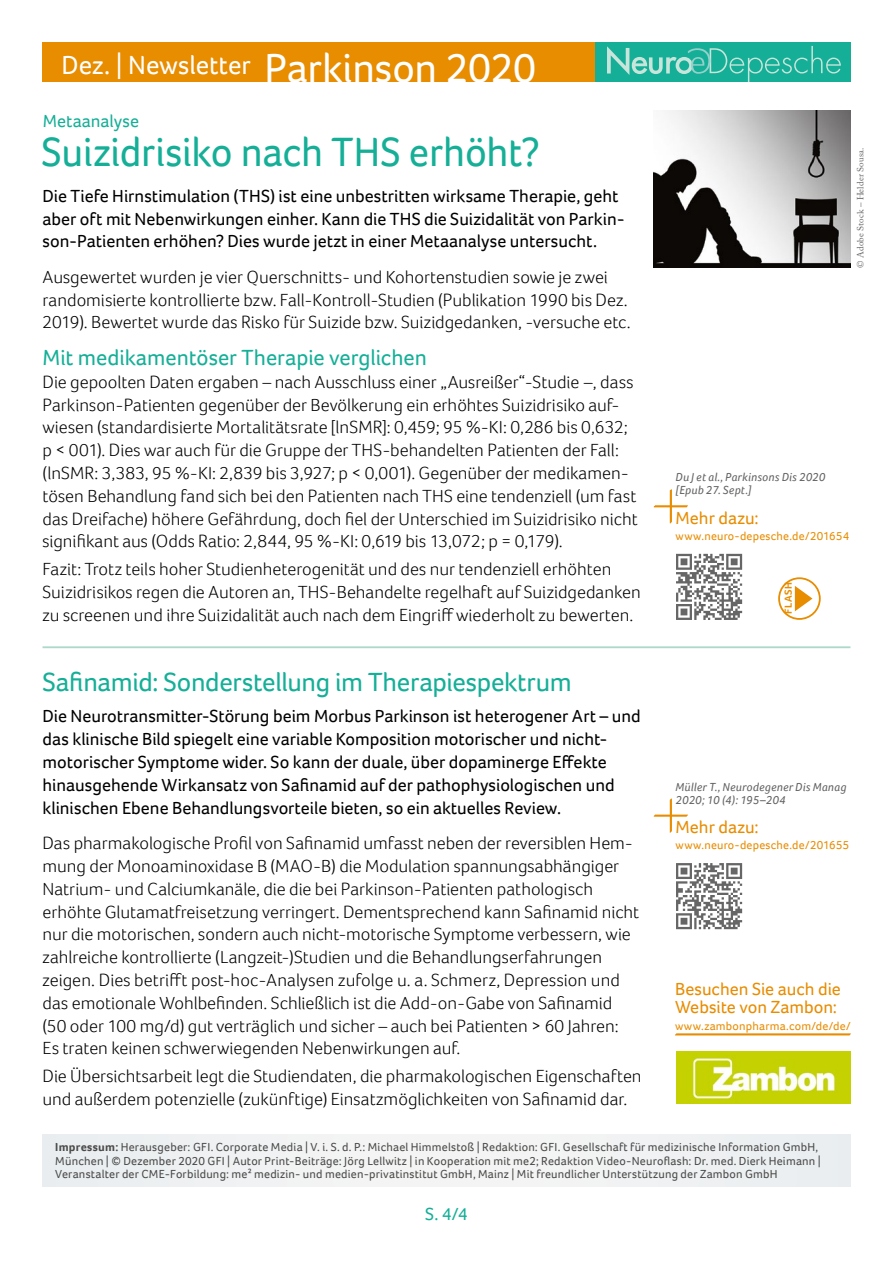
<style>
.page{position:relative;width:893px;height:1263px;background:#fff}
.page>*{position:absolute;margin:0;border:0;box-sizing:border-box;transform-origin:0 0}
.t1{font:42px "Foco";letter-spacing:-.01em;color:#15af97}
.t2{font:27px "Foco";letter-spacing:-.015em;color:#15af97}
.t3{font:27px "Foco";color:#fff}
.t4{font:22.5px "Foco";letter-spacing:-.005em;color:#15af97}
.t5{font:300 18px/22.8px "Foco";color:#000}
.t6{font:18px/22.8px "Foco";color:#000}
.t7{font:18px/18.8px "Foco";color:#e88c00}
.t8{font:18px "Foco";color:#15af97}
.t9{font:12px/13.5px "Foco";letter-spacing:.015em;color:#4a4a49}
.t10{font:italic 12px/13.5px "Foco";letter-spacing:.015em;color:#646363}
.t11{font:12px "Foco";letter-spacing:.015em;color:#e88c00}
.t12{font:700 10.5px "Foco";letter-spacing:.04em;color:#e88c00}
.t13{font:9px "Adobe Caslon Pro";letter-spacing:.02em;color:#646363}
.s1{font-size:42px}
.s2{font-weight:700}
</style>
<div class="page">
<div style="left:43px;top:1134px;width:807px;height:52px;background:#f0f2f3"></div>
<svg style="left:653px;top:798px;width:35px;height:35px"></svg>
<hr style="left:43px;top:646px;width:807px;height:2px;background:#add8cc">
<svg style="left:653px;top:489px;width:35px;height:35px"></svg>
<div style="left:595px;top:43px;width:255px;height:39px;background:#15af97"></div>
<svg style="left:607px;top:46px;width:234px;height:36px"></svg>
<div style="left:43px;top:43px;width:552px;height:39px;background:#e88c00"></div>
<svg style="left:676px;top:553px;width:67px;height:60px"></svg>
<svg style="left:676px;top:554px;width:66px;height:66px"></svg>
<svg style="left:676px;top:863px;width:67px;height:67px"></svg>
<svg style="left:676px;top:863px;width:66px;height:66px"></svg>
<svg style="left:675px;top:1033px;width:176px;height:3px"></svg>
<img style="left:676px;top:1051px;width:174px;height:53px">
<div style="left:778px;top:577px;width:43px;height:43px;border:2px solid #e88c00;border-radius:50%"></div>
<svg style="left:795px;top:586px;width:17px;height:25px"></svg>
<img style="left:654px;top:110px;width:196px;height:158px">
<h2 class="t3" style="left:62px;top:47px;width:476px">Dez. | Newsletter <span class="s1">Parkinson 2020</span></h2>
<p class="t8" style="left:43px;top:109px;width:98px">Metaanalyse</p>
<h1 class="t1" style="left:41px;top:124px;width:500px">Suizidrisiko nach THS erhöht?</h1>
<p class="t6" style="left:43px;top:184px;width:584px">Die Tiefe Hirnstimulation (THS) ist eine unbestritten wirksame Therapie, geht aber oft mit Nebenwirkungen einher. Kann die THS die Suizidalität von Parkin&shy;son-Patienten erhöhen? Dies wurde jetzt in einer Metaanalyse untersucht.</p>
<p class="t5" style="left:43px;top:265px;width:590px">Ausgewertet wurden je vier Querschnitts- und Kohortenstudien sowie je zwei randomisierte kontrollierte bzw. Fall-Kontroll-Studien (Publikation 1990 bis Dez.<br>2019). Bewertet wurde das Risko für Suizide bzw. Suizidgedanken, -versuche etc.</p>
<p class="t4" style="left:43px;top:342px;width:386px">Mit medikamentöser Therapie verglichen</p>
<p class="t5" style="left:43px;top:370px;width:597px">Die gepoolten Daten ergaben – nach Ausschluss einer „Ausreißer“-Studie –, dass Parkinson-Patienten gegenüber der Bevölkerung ein erhöhtes Suizidrisiko auf&shy;wiesen (standardisierte Mortalitätsrate [lnSMR]: 0,459; 95 %-KI: 0,286 bis 0,632; p &lt; 001). Dies war auch für die Gruppe der THS-behandelten Patienten der Fall: (lnSMR: 3,383, 95 %-KI: 2,839 bis 3,927; p &lt; 0,001). Gegenüber der medikamen&shy;tösen Behandlung fand sich bei den Patienten nach THS eine tendenziell (um fast das Dreifache) höhere Gefährdung, doch fiel der Unterschied im Suizidrisiko nicht signifikant aus (Odds Ratio: 2,844, 95 %-KI: 0,619 bis 13,072; p = 0,179).</p>
<p class="t5" style="left:43px;top:558px;width:600px">Fazit: Trotz teils hoher Studienheterogenität und des nur tendenziell erhöhten<br>Suizidrisikos regen die Autoren an, THS-Behandelte regelhaft auf Suizidgedanken zu screenen und ihre Suizidalität auch nach dem Eingriff wiederholt zu bewerten.</p>
<h2 class="t2" style="left:43px;top:664px;width:531px">Safinamid: Sonderstellung im Therapiespektrum</h2>
<p class="t6" style="left:43px;top:705px;width:600px">Die Neurotransmitter-Störung beim Morbus Parkinson ist heterogener Art – und das klinische Bild spiegelt eine variable Komposition motorischer und nicht&shy;motorischer Symptome wider. So kann der duale, über dopaminerge Effekte hinausgehende Wirkansatz von Safinamid auf der pathophysiologischen und klinischen Ebene Behandlungsvorteile bieten, so ein aktuelles Review.</p>
<p class="t5" style="left:43px;top:831px;width:598px">Das pharmakologische Profil von Safinamid umfasst neben der reversiblen Hem&shy;mung der Monoaminoxidase B (MAO-B) die Modulation spannungsabhängiger Natrium- und Calciumkanäle, die die bei Parkinson-Patienten pathologisch erhöhte Glutamatfreisetzung verringert. Dementsprechend kann Safinamid nicht nur die motorischen, sondern auch nicht-motorische Symptome verbessern, wie zahlreiche kontrollierte (Langzeit-)Studien und die Behandlungserfahrungen zeigen. Dies betrifft post-hoc-Analysen zufolge u. a. Schmerz, Depression und das emotionale Wohlbefinden. Schließlich ist die Add-on-Gabe von Safinamid (50 oder 100 mg/d) gut verträglich und sicher – auch bei Patienten &gt; 60 Jahren:<br>Es traten keinen schwerwiegenden Nebenwirkungen auf.</p>
<p class="t5" style="left:43px;top:1065px;width:601px">Die Übersichtsarbeit legt die Studiendaten, die pharmakologischen Eigenschaften und außerdem potenzielle (zukünftige) Einsatzmöglichkeiten von Safinamid dar.</p>
<p class="t13" style="left:855px;top:268px;width:122px;rotate:-90deg">© Adobe Stock – Helder Sousa.</p>
<p class="t10" style="left:676px;top:470px;width:151px">Du J et al., Parkinsons Dis 2020 [Epub 27. Sept.]</p>
<p class="t7" style="left:676px;top:508px;width:85px">Mehr dazu:</p>
<p class="t11" style="left:676px;top:528px;width:175px">www.neuro-depesche.de/201654</p>
<p class="t12" style="left:781px;top:614px;width:33px;rotate:-90deg">FLASH</p>
<p class="t10" style="left:676px;top:780px;width:172px">Müller T., Neurodegener Dis Manag<br>2020; 10 (4): 195–204</p>
<p class="t7" style="left:676px;top:817px;width:85px">Mehr dazu:</p>
<p class="t11" style="left:676px;top:837px;width:175px">www.neuro-depesche.de/201655</p>
<p class="t7" style="left:675px;top:979px;width:167px">Besuchen Sie auch die<br>Website von Zambon:</p>
<p class="t11" style="left:675px;top:1018px;width:177px">www.zambonpharma.com/de/de/</p>
<p class="t9" style="left:55px;top:1140px;width:767px"><span class="s2">Impressum:</span> Herausgeber: GFI. Corporate Media | V. i. S. d. P.: Michael Himmelstoß | Redaktion: GFI. Gesellschaft für medizinische Information GmbH,<br>München | © Dezember 2020 GFI | Autor Print-Beiträge: Jörg Lellwitz | in Kooperation mit me2; Redaktion Video-Neuroflash: Dr. med. Dierk Heimann |<br>Veranstalter der CME-Forbildung: me² medizin- und medien-privatinstitut GmbH, Mainz | Mit freundlicher Unterstützung der Zambon GmbH</p>
<p class="t8" style="left:425px;top:1202px;width:44px">S. 4/4</p>
</div>
